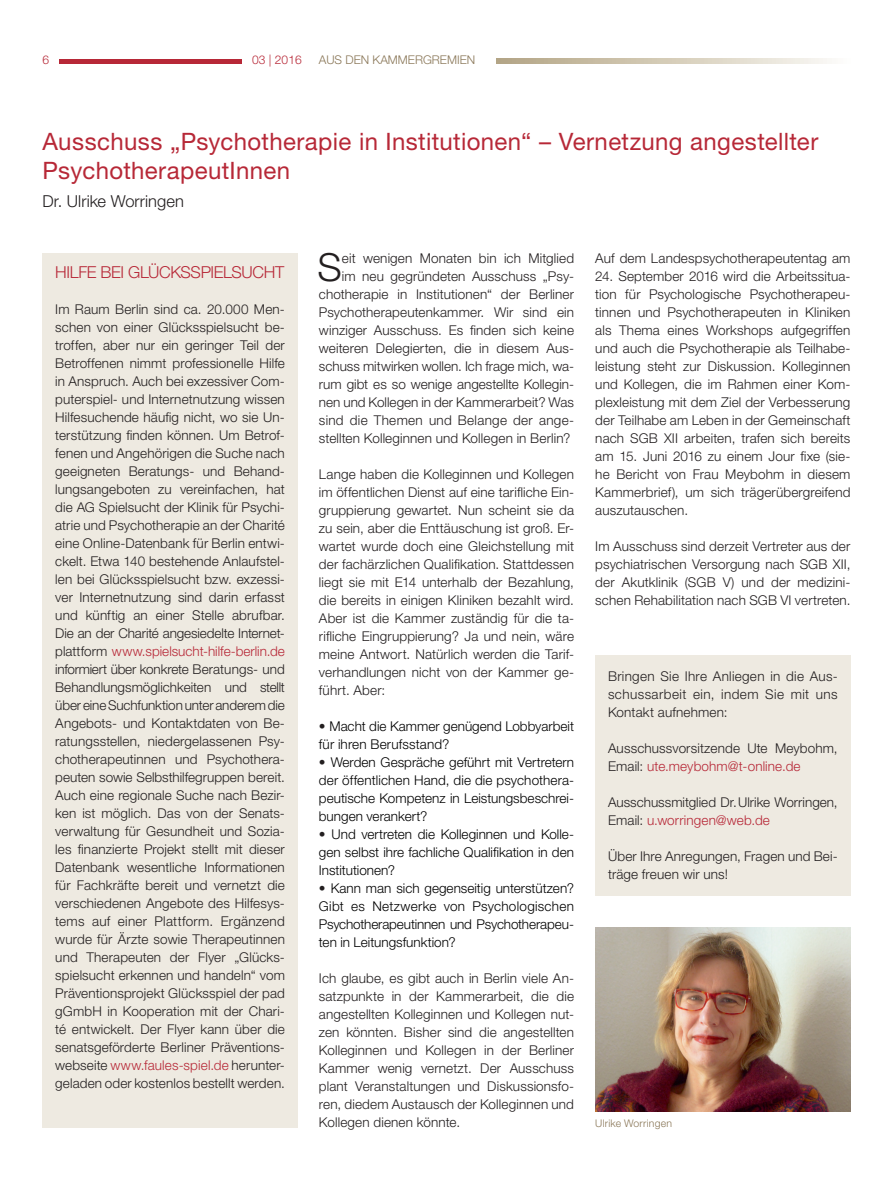
<style>
.page{position:relative;width:893px;height:1191px;background:#fff}
.page>*{position:absolute;margin:0;border:0;box-sizing:border-box;transform-origin:0 0}
.t1{font:300 38.7px "Helvetica Neue LT Std";color:#231f20}
.t2{font:24px/28.5px "Helvetica Neue LT Std";letter-spacing:.015em;color:#b72837}
.t3{font:300 16.5px "Helvetica Neue LT Std";letter-spacing:-.02em;color:#b72837}
.t4{font:300 16.5px "Helvetica Neue LT Std";letter-spacing:.005em;color:#231f20}
.t5{font:300 13.5px/18px "Helvetica Neue LT Std";letter-spacing:.01em;color:#231f20;text-align:justify}
.t6{font:300 13.5px/18px "Helvetica Neue LT Std";color:#000;text-align:justify}
.t7{font:300 12px "Helvetica Neue LT Std";color:#8a7758}
.t8{font:300 12px "Helvetica Neue LT Std";color:#b72837}
.t9{font:300 10.5px "Helvetica Neue LT Std";letter-spacing:.02em;color:#8a7758}
.s1{color:#b72837}
.s2{color:#231f20}
</style>
<div class="page">
<hr style="left:59px;top:60px;width:183px;height:4px;background:#b72837">
<div style="left:43px;top:253px;width:255px;height:874px;background:#eeeae1"></div>
<div style="left:595px;top:655px;width:255px;height:241px;background:#eeeae1"></div>
<img style="left:595px;top:927px;width:255px;height:184px">
<svg style="left:496px;top:59px;width:331px;height:5px"></svg>
<p class="t8" style="left:43px;top:52px;width:8px">6</p>
<p class="t8" style="left:252px;top:52px;width:51px">03 | 2016</p>
<p class="t7" style="left:319px;top:52px;width:158px">AUS DEN KAMMERGREMIEN</p>
<h2 class="t2" style="left:43px;top:127px;width:777px">Ausschuss „Psychotherapie in Institutionen“ – Vernetzung angestellter<br>PsychotherapeutInnen</h2>
<p class="t4" style="left:43px;top:191px;width:143px">Dr. Ulrike Worringen</p>
<p class="t3" style="left:55px;top:262px;width:231px">HILFE BEI GLÜCKSSPIELSUCHT</p>
<p class="t5" style="left:55px;top:299px;width:231px;text-align:left">Im Raum Berlin sind ca. 20.000 Men&shy;schen von einer Glücksspielsucht be&shy;troffen, aber nur ein geringer Teil der Betroffenen nimmt professionelle Hilfe in Anspruch. Auch bei exzessiver Com&shy;puterspiel- und Internetnutzung wissen Hilfesuchende häufig nicht, wo sie Un&shy;terstützung finden können. Um Betrof&shy;fenen und Angehörigen die Suche nach geeigneten Beratungs- und Behand&shy;lungsangeboten zu vereinfachen, hat die AG Spielsucht der Klinik für Psychi&shy;atrie und Psychotherapie an der Charité eine Online-Datenbank für Berlin entwi&shy;ckelt. Etwa 140 bestehende Anlaufstel&shy;len bei Glücksspielsucht bzw. exzessi&shy;ver Internetnutzung sind darin erfasst und künftig an einer Stelle abrufbar.<br>Die an der Charité angesiedelte Internet&shy;plattform <span class="s1">www.spielsucht-hilfe-berlin.de </span>informiert über konkrete Beratungs- und Behandlungsmöglichkeiten und stellt über eine Suchfunktion unter anderem die Angebots- und Kontaktdaten von Be&shy;ratungsstellen, niedergelassenen Psy&shy;chotherapeutinnen und Psychothera&shy;peuten sowie Selbsthilfegruppen bereit.<br>Auch eine regionale Suche nach Bezir&shy;ken ist möglich. Das von der Senats&shy;verwaltung für Gesundheit und Sozia&shy;les finanzierte Projekt stellt mit dieser Datenbank wesentliche Informationen für Fachkräfte bereit und vernetzt die verschiedenen Angebote des Hilfesys&shy;tems auf einer Plattform. Ergänzend wurde für Ärzte sowie Therapeutinnen und Therapeuten der Flyer „Glücks&shy;spielsucht erkennen und handeln“ vom Präventionsprojekt Glücksspiel der pad gGmbH in Kooperation mit der Chari&shy;té entwickelt. Der Flyer kann über die senatsgeförderte Berliner Präventions&shy;webseite <span class="s1">www.faules-spiel.de</span> herunter&shy;geladen oder kostenlos bestellt werden.</p>
<h1 class="t1" style="left:318px;top:243px;width:26px">S</h1>
<p class="t5" style="left:319px;top:249px;width:257px;text-align:right">eit wenigen Monaten bin ich Mitglied<br>im neu gegründeten Ausschuss „Psy&shy;chotherapie in Institutionen“ der Berliner Psychotherapeutenkammer. Wir sind ein winziger Ausschuss. Es finden sich keine weiteren Delegierten, die in diesem Aus&shy;schuss mitwirken wollen. Ich frage mich, wa&shy;rum gibt es so wenige angestellte Kollegin&shy;nen und Kollegen in der Kammerarbeit? Was sind die Themen und Belange der ange&shy;stellten Kolleginnen und Kollegen in Berlin?</p>
<p class="t5" style="left:319px;top:465px;width:257px">Lange haben die Kolleginnen und Kollegen im öffentlichen Dienst auf eine tarifliche Ein&shy;gruppierung gewartet. Nun scheint sie da zu sein, aber die Enttäuschung ist groß. Er&shy;wartet wurde doch eine Gleichstellung mit der fachärzlichen Qualifikation. Stattdessen liegt sie mit E14 unterhalb der Bezahlung, die bereits in einigen Kliniken bezahlt wird.<br>Aber ist die Kammer zuständig für die ta&shy;rifliche Eingruppierung? Ja und nein, wäre meine Antwort. Natürlich werden die Tarif&shy;verhandlungen nicht von der Kammer ge&shy;führt. Aber:</p>
<p class="t6" style="left:319px;top:716px;width:257px"><span class="s2">•</span> Macht die Kammer genügend Lobbyarbeit für ihren Berufsstand?</p>
<p class="t6" style="left:319px;top:752px;width:257px"><span class="s2">•</span> Werden Gespräche geführt mit Vertretern der öffentlichen Hand, die die psychothera&shy;peutische Kompetenz in Leistungsbeschrei&shy;bungen verankert?</p>
<p class="t6" style="left:319px;top:824px;width:257px"><span class="s2">•</span> Und vertreten die Kolleginnen und Kolle&shy;gen selbst ihre fachliche Qualifikation in den Institutionen?</p>
<p class="t6" style="left:319px;top:878px;width:257px"><span class="s2">•</span> Kann man sich gegenseitig unterstützen?<br>Gibt es Netzwerke von Psychologischen Psychotherapeutinnen und Psychotherapeu&shy;ten in Leitungsfunktion?</p>
<p class="t5" style="left:319px;top:968px;width:257px">Ich glaube, es gibt auch in Berlin viele An&shy;satzpunkte in der Kammerarbeit, die die angestellten Kolleginnen und Kollegen nut&shy;zen könnten. Bisher sind die angestellten Kolleginnen und Kollegen in der Berliner Kammer wenig vernetzt. Der Ausschuss plant Veranstaltungen und Diskussionsfo&shy;ren, diedem Austausch der Kolleginnen und Kollegen dienen könnte.</p>
<p class="t5" style="left:595px;top:248px;width:257px">Auf dem Landespsychotherapeutentag am</p>
<p class="t5" style="left:595px;top:266px;width:257px">24. September 2016 wird die Arbeitssitua&shy;tion für Psychologische Psychotherapeu&shy;tinnen und Psychotherapeuten in Kliniken als Thema eines Workshops aufgegriffen und auch die Psychotherapie als Teilhabe&shy;leistung steht zur Diskussion. Kolleginnen und Kollegen, die im Rahmen einer Kom&shy;plexleistung mit dem Ziel der Verbesserung der Teilhabe am Leben in der Gemeinschaft nach SGB XII arbeiten, trafen sich bereits am 15. Juni 2016 zu einem Jour fixe (sie&shy;he Bericht von Frau Meybohm in diesem Kammerbrief), um sich trägerübergreifend auszutauschen.</p>
<p class="t5" style="left:595px;top:536px;width:257px">Im Ausschuss sind derzeit Vertreter aus der psychiatrischen Versorgung nach SGB XII, der Akutklinik (SGB V) und der medizini&shy;schen Rehabilitation nach SGB VI vertreten.</p>
<p class="t5" style="left:608px;top:667px;width:231px">Bringen Sie Ihre Anliegen in die Aus&shy;schussarbeit ein, indem Sie mit uns Kontakt aufnehmen:</p>
<p class="t5" style="left:608px;top:739px;width:231px">Ausschussvorsitzende Ute Meybohm,<br>Email: <span class="s1">ute.meybohm@t-online.de</span></p>
<p class="t5" style="left:608px;top:793px;width:231px">Ausschussmitglied Dr.Ulrike Worringen,<br>Email: <span class="s1">u.worringen@web.de</span></p>
<p class="t5" style="left:608px;top:847px;width:231px">Über Ihre Anregungen, Fragen und Bei&shy;träge freuen wir uns!</p>
<p class="t9" style="left:595px;top:1117px;width:78px">Ulrike Worringen</p>
</div>
